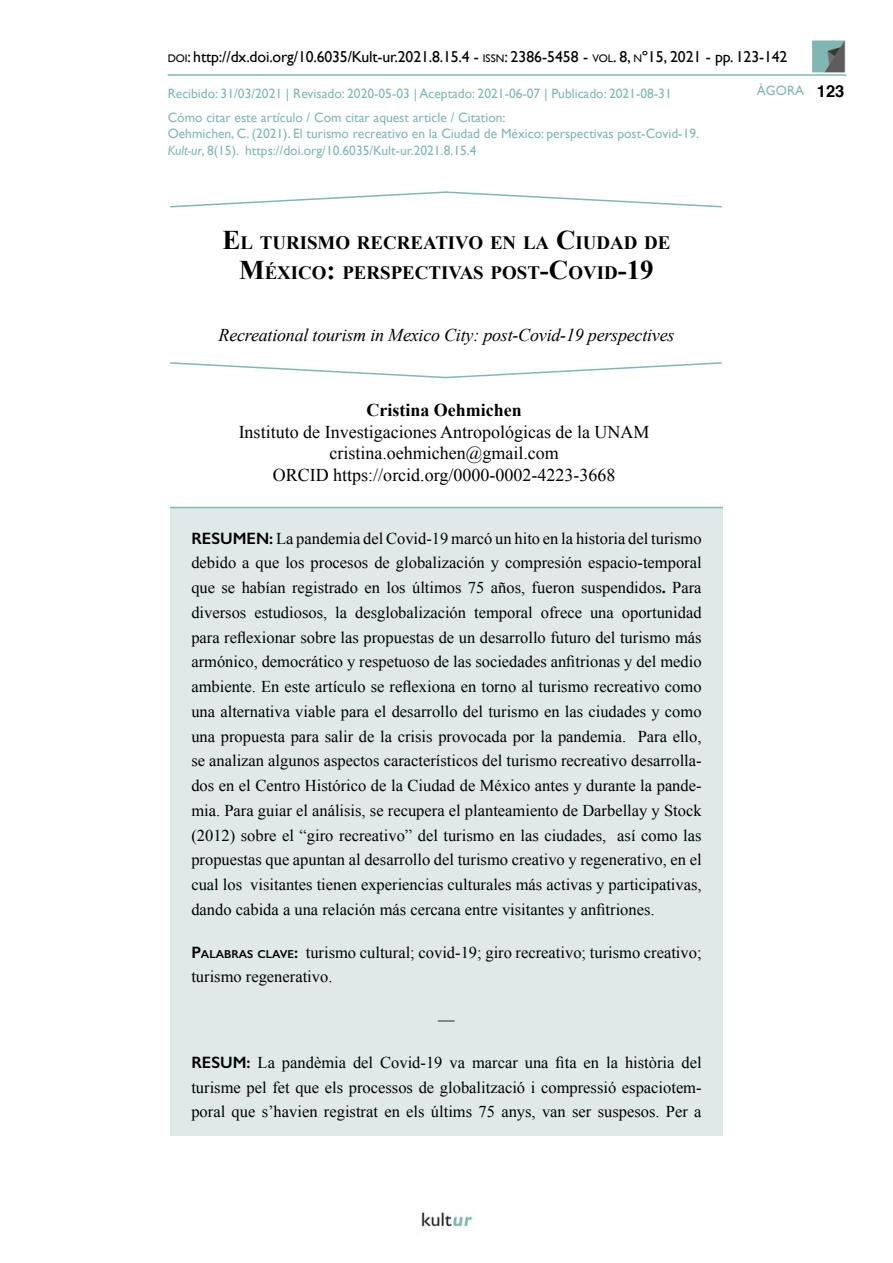
<style>
.page{position:relative;width:893px;height:1263px;background:#fff}
.page>*{position:absolute;margin:0;border:0;box-sizing:border-box;transform-origin:0 0}
.t1{font:700 18.9px/30px "Times New Roman";color:#000;text-align:center}
.t2{font:18px/21.6px "Times New Roman";color:#000;text-align:center}
.t3{font:italic 18px "Times New Roman";letter-spacing:-.01em;color:#000}
.t4{font:700 18px "Times New Roman";color:#000}
.t5{font:16.5px/24.8px "Times New Roman";color:#000;text-align:justify}
.t6{font:15.75px "Gill Sans";letter-spacing:-.01em;color:#000}
.t7{font:13.5px/16.5px "Gill Sans";color:#81b8b3}
.s1{font-size:10.95px}
.s2{font-style:inherit}
.s3{font-style:italic}
.s4{font-size:27px}
.s5{font-family:"Gill Sans";font-weight:600}
.s6{font-weight:700}
.s7{font-family:"Gill Sans";font-weight:600;font-size:11.55px}
.s8{font-family:"Helvetica";font-weight:700;font-size:16.5px;color:#000}
</style>
<div class="page">
<img style="left:421px;top:1212px;width:52px;height:15px">
<img style="left:812px;top:40px;width:34px;height:33px">
<hr style="left:168px;top:74px;width:678px;height:2px;background:#81b8b3">
<div style="left:170px;top:507px;width:553px;height:628px;background:#dee9e8"></div>
<hr style="left:170px;top:507px;width:553px;height:1px;background:#81b8b3">
<svg style="left:170px;top:191px;width:552px;height:17px"></svg>
<svg style="left:170px;top:362px;width:552px;height:17px"></svg>
<p class="t6" style="left:168px;top:47px;width:621px"><span class="s1">DOI</span>: http://dx.doi.org/10.6035/Kult-ur.2021.8.15.4 - <span class="s1">ISSN</span>: 2386-5458 - <span class="s1">VOL</span><span class="s2">. 8,</span> <span class="s1">N</span><span class="s2">º15, 2021 -</span> pp. <span class="s2">123-142</span></p>
<p class="t7" style="left:168px;top:85px;width:506px">Recibido: 31/03/2021 | Revisado: 2020-05-03 | Aceptado: 2021-06-07 | Publicado: 2021-08-31</p>
<p class="t7" style="left:168px;top:109px;width:533px">Cómo citar este artículo / Com citar aquest article / Citation:<br>Oehmichen, C. (2021). El turismo recreativo en la Ciudad de México: perspectivas post-Covid-19.<br><span class="s3">Kult-ur</span>, 8(15). https://doi.org/10.6035/Kult-ur.2021.8.15.4</p>
<p class="t1" style="left:222px;top:227px;width:448px"><span class="s4">E</span>L TURISMO RECREATIVO EN LA <span class="s4">C</span>IUDAD DE<br><span class="s4">M</span>ÉXICO<span class="s4">:</span> PERSPECTIVAS POST<span class="s4">-C</span>OVID<span class="s4">-19</span></p>
<p class="t3" style="left:219px;top:322px;width:457px">Recreational tourism in Mexico City: post-Covid-19 perspectives</p>
<p class="t4" style="left:366px;top:398px;width:157px">Cristina Oehmichen</p>
<p class="t2" style="left:239px;top:421px;width:412px">Instituto de Investigaciones Antropológicas de la UNAM cristina.oehmichen@gmail.com<br>ORCID https://orcid.org/0000-0002-4223-3668</p>
<p class="t5" style="left:191px;top:525px;width:512px"><span class="s5">RESUMEN:</span> La pandemia del Covid-19 marcó un hito en la historia del turismo debido a que los procesos de globalización y compresión espacio-temporal que se habían registrado en los últimos 75 años, fueron suspendidos<span class="s6">.</span> Para diversos estudiosos, la desglobalización temporal ofrece una oportunidad para reflexionar sobre las propuestas de un desarrollo futuro del turismo más armónico, democrático y respetuoso de las sociedades anfitrionas y del medio ambiente. En este artículo se reflexiona en torno al turismo recreativo como una alternativa viable para el desarrollo del turismo en las ciudades y como una propuesta para salir de la crisis provocada por la pandemia. Para ello, se analizan algunos aspectos característicos del turismo recreativo desarrolla&shy;dos en el Centro Histórico de la Ciudad de México antes y durante la pande&shy;mia. Para guiar el análisis, se recupera el planteamiento de Darbellay y Stock (2012) sobre el “giro recreativo” del turismo en las ciudades, así como las propuestas que apuntan al desarrollo del turismo creativo y regenerativo, en el cual los visitantes tienen experiencias culturales más activas y participativas, dando cabida a una relación más cercana entre visitantes y anfitriones.</p>
<p class="t5" style="left:191px;top:939px;width:512px"><span class="s5">P</span><span class="s7">ALABRAS CLAVE</span><span class="s5">:</span> turismo cultural; covid-19; giro recreativo; turismo creativo; turismo regenerativo.</p>
<p class="t5" style="left:438px;top:1007px;width:18px">—</p>
<p class="t5" style="left:191px;top:1050px;width:512px"><span class="s5">RESUM</span><span class="s5">:</span> La pandèmia del Covid-19 va marcar una fita en la història del turisme pel fet que els processos de globalització i compressió espaciotem&shy;poral que s’havien registrat en els últims 75 anys, van ser suspesos. Per a</p>
<p class="t7" style="left:757px;top:82px;width:89px">ÀGORA <span class="s8">123</span></p>
</div>
